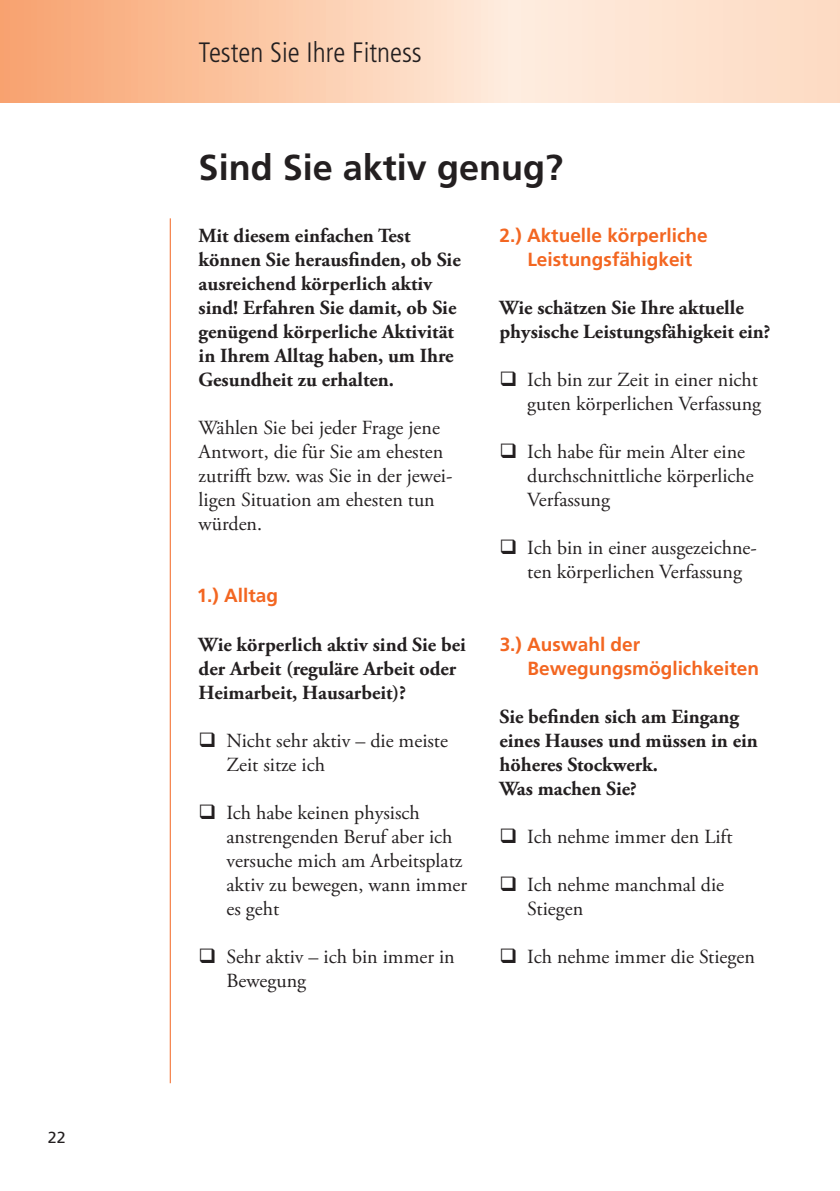
<style>
.page{position:relative;width:840px;height:1191px;background:#fff}
.page>*{position:absolute;margin:0;border:0;box-sizing:border-box;transform-origin:0 0}
.t1{font:700 36px "Frutiger LT Std";color:#231f20}
.t2{font:300 condensed 28px "Frutiger LT Std";color:#231f20}
.t3{font:20px/24px "Adobe Garamond Pro";color:#231f20}
.t4{font:700 20px/24px "Adobe Garamond Pro";color:#231f20}
.t5{font:700 19px/24px "Frutiger LT Std";color:#f36621}
.t6{font:16px "Frutiger LT Std";color:#231f20}
</style>
<div class="page">
<hr style="left:170px;top:218px;width:1px;height:865px;background:#f36621">
<svg style="left:0;top:0;width:839px;height:102px;background:#fcd1b5"></svg>
<p class="t6" style="left:48px;top:1128px;width:19px">22</p>
<h2 class="t2" style="left:198px;top:36px;width:224px">Testen Sie Ihre Fitness</h2>
<h1 class="t1" style="left:198px;top:146px;width:366px">Sind Sie aktiv genug?</h1>
<p class="t4" style="left:198px;top:224px;width:263px">Mit diesem einfachen Test können Sie herausfinden, ob Sie ausreichend körperlich aktiv sind! Erfahren Sie damit, ob Sie genügend körperliche Aktivität in Ihrem Alltag haben, um Ihre<br>Gesundheit zu erhalten.</p>
<p class="t3" style="left:198px;top:417px;width:255px">Wählen Sie bei jeder Frage jene<br>Antwort, die für Sie am ehesten zutrifft bzw. was Sie in der jewei&shy;ligen Situation am ehesten tun würden.</p>
<p class="t5" style="left:197px;top:584px;width:83px">1.) Alltag</p>
<p class="t4" style="left:198px;top:632px;width:268px">Wie körperlich aktiv sind Sie bei der Arbeit (reguläre Arbeit oder<br>Heimarbeit, Hausarbeit)?</p>
<p class="t3" style="left:226px;top:729px;width:223px;text-indent:-28px">❑ Nicht sehr aktiv – die meiste<br>Zeit sitze ich</p>
<p class="t3" style="left:226px;top:801px;width:242px;text-indent:-28px">❑ Ich habe keinen physisch anstrengenden Beruf aber ich versuche mich am Arbeitsplatz aktiv zu bewegen, wann immer es geht</p>
<p class="t3" style="left:226px;top:945px;width:229px;text-indent:-28px">❑ Sehr aktiv – ich bin immer in<br>Bewegung</p>
<p class="t5" style="left:527px;top:224px;width:182px;text-indent:-28px">2.) Aktuelle körperliche<br>Leistungsfähigkeit</p>
<p class="t4" style="left:499px;top:296px;width:272px">Wie schätzen Sie Ihre aktuelle physische Leistungsfähigkeit ein?</p>
<p class="t3" style="left:499px;top:369px;width:263px;text-align:right">❑ Ich bin zur Zeit in einer nicht guten körperlichen Verfassung</p>
<p class="t3" style="left:527px;top:441px;width:228px;text-indent:-28px">❑ Ich habe für mein Alter eine durchschnittliche körperliche<br>Verfassung</p>
<p class="t3" style="left:527px;top:537px;width:231px;text-indent:-28px">❑ Ich bin in einer ausgezeichne&shy;ten körperlichen Verfassung</p>
<p class="t5" style="left:527px;top:632px;width:233px;text-indent:-28px">3.) Auswahl der<br>Bewegungsmöglichkeiten</p>
<p class="t4" style="left:499px;top:704px;width:260px">Sie befinden sich am Eingang eines Hauses und müssen in ein höheres Stockwerk.<br>Was machen Sie?</p>
<p class="t3" style="left:499px;top:825px;width:234px">❑ Ich nehme immer den Lift</p>
<p class="t3" style="left:527px;top:873px;width:198px;text-indent:-28px">❑ Ich nehme manchmal die<br>Stiegen</p>
<p class="t3" style="left:499px;top:945px;width:257px">❑ Ich nehme immer die Stiegen</p>
</div>
